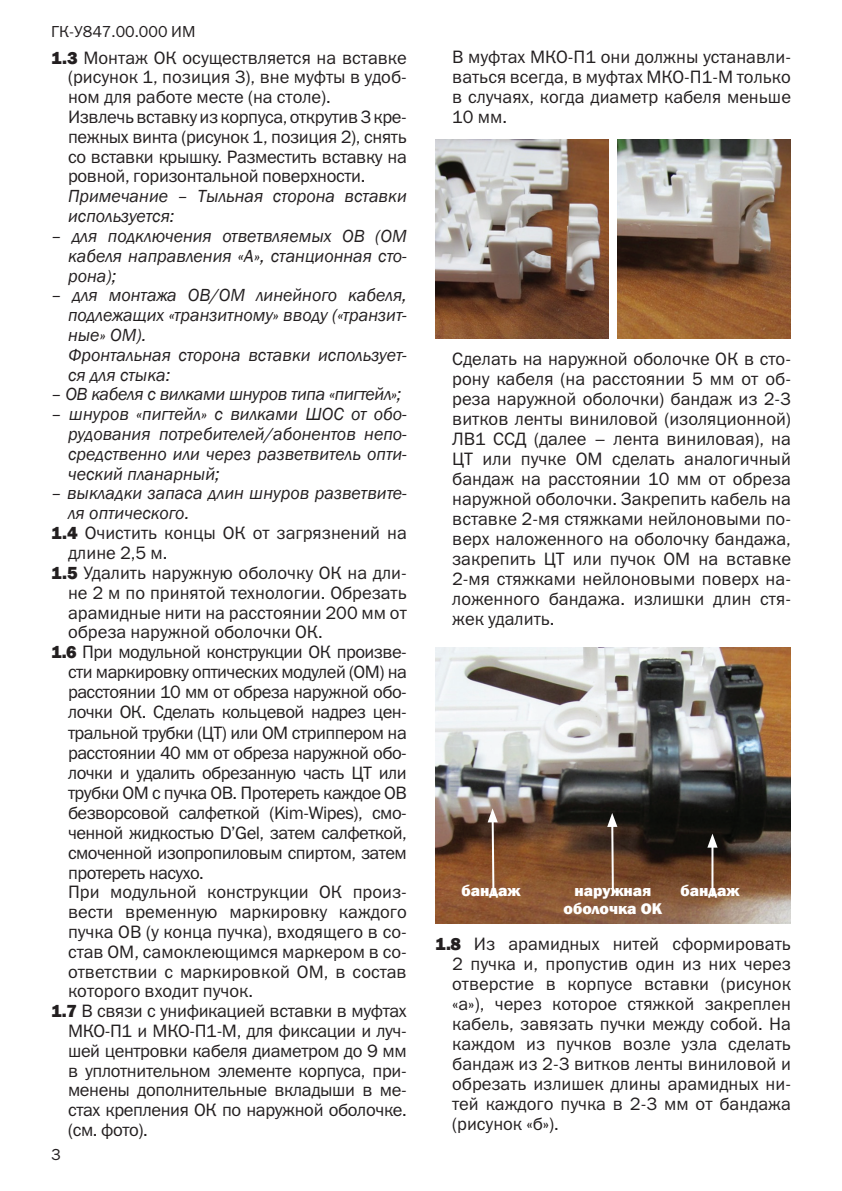
<style>
.page{position:relative;width:842px;height:1191px;background:#fff}
.page>*{position:absolute;margin:0;border:0;box-sizing:border-box;transform-origin:0 0}
.Body_Text_Indent_2{font:18px/20px "Franklin Gothic Book C";color:#231f20;text-align:justify}
.t1{font:italic 18px/19.8px "Franklin Gothic";color:#231f20}
.t2{font:italic 18px "Franklin Gothic";letter-spacing:-.02em;color:#231f20}
.t3{font:800 16px "Franklin Gothic";color:#fff}
.t4{font:16px "Franklin Gothic Book C";color:#231f20}
.s1{font-family:"Franklin Gothic";font-weight:800}
</style>
<div class="page">
<img style="left:435px;top:648px;width:356px;height:276px">
<hr style="left:711px;top:844px;width:2px;height:52px;background:#fff">
<svg style="left:707px;top:833px;width:10px;height:14px"></svg>
<svg style="left:607px;top:813px;width:10px;height:84px"></svg>
<svg style="left:488px;top:808px;width:10px;height:89px"></svg>
<img style="left:435px;top:139px;width:174px;height:199px">
<img style="left:617px;top:140px;width:174px;height:198px">
<p class="t4" style="left:51px;top:22px;width:146px">ГК-У847.00.000 ИМ</p>
<p class="Body_Text_Indent_2" style="left:68px;top:47px;width:340px;text-indent:-17px"><span class="s1">1.3</span> Монтаж ОК осуществляется на вставке (рисунок 1, позиция 3), вне муфты в удоб&shy;ном для работе месте (на столе).</p>
<p class="Body_Text_Indent_2" style="left:68px;top:107px;width:340px">Извлечь вставку из корпуса, открутив 3 кре&shy;пежных винта (рисунок 1, позиция 2), снять со вставки крышку. Разместить вставку на ровной, горизонтальной поверхности.</p>
<p class="t1" style="left:68px;top:187px;width:340px">Примечание – Тыльная сторона вставки используется:</p>
<p class="t1" style="left:68px;top:226px;width:340px;text-align:justify;text-indent:-17px">– для подключения ответвляемых ОВ (ОМ кабеля направления «А», станционная сто&shy;рона);</p>
<p class="t1" style="left:68px;top:286px;width:340px;text-align:justify;text-indent:-17px">– для монтажа ОВ/ОМ линейного кабеля, подлежащих «транзитному» вводу («транзит&shy;ные» ОМ).</p>
<p class="t1" style="left:68px;top:345px;width:340px">Фронтальная сторона вставки использует&shy;ся для стыка:</p>
<p class="t2" style="left:51px;top:383px;width:352px">– ОВ кабеля с вилками шнуров типа «пигтейл»;</p>
<p class="t1" style="left:68px;top:404px;width:340px;text-align:justify;text-indent:-17px">– шнуров «пигтейл» с вилками ШОС от обо&shy;рудования потребителей/абонентов непо&shy;средственно или через разветвитель опти&shy;ческий планарный;</p>
<p class="t1" style="left:68px;top:484px;width:340px;text-indent:-17px">– выкладки запаса длин шнуров разветвите&shy;ля оптического.</p>
<p class="Body_Text_Indent_2" style="left:68px;top:523px;width:340px;text-indent:-17px"><span class="s1">1.4</span> Очистить концы ОК от загрязнений на длине 2,5 м.</p>
<p class="Body_Text_Indent_2" style="left:68px;top:563px;width:340px;text-indent:-17px"><span class="s1">1.5</span> Удалить наружную оболочку ОК на дли&shy;не 2 м по принятой технологии. Обрезать арамидные нити на расстоянии 200 мм от обреза наружной оболочки ОК.</p>
<p class="Body_Text_Indent_2" style="left:68px;top:642px;width:340px;text-indent:-17px"><span class="s1">1.6</span> При модульной конструкции ОК произве&shy;сти маркировку оптических модулей (ОМ) на расстоянии 10 мм от обреза наружной обо&shy;лочки ОК. Сделать кольцевой надрез цен&shy;тральной трубки (ЦТ) или ОМ стриппером на расстоянии 40 мм от обреза наружной обо&shy;лочки и удалить обрезанную часть ЦТ или трубки ОМ с пучка ОВ. Протереть каждое ОВ безворсовой салфеткой (Kim-Wipes), смо&shy;ченной жидкостью D’Gel, затем салфеткой, смоченной изопропиловым спиртом, затем протереть насухо.</p>
<p class="Body_Text_Indent_2" style="left:68px;top:882px;width:340px">При модульной конструкции ОК произ&shy;вести временную маркировку каждого пучка ОВ (у конца пучка), входящего в со&shy;став ОМ, самоклеющимся маркером в со&shy;ответствии с маркировкой ОМ, в состав которого входит пучок.</p>
<p class="Body_Text_Indent_2" style="left:68px;top:1001px;width:340px;text-indent:-17px"><span class="s1">1.7</span> В связи с унификацией вставки в муфтах МКО-П1 и МКО-П1-М, для фиксации и луч&shy;шей центровки кабеля диаметром до 9 мм в уплотнительном элементе корпуса, при&shy;менены дополнительные вкладыши в ме&shy;стах крепления ОК по наружной оболочке. (см. фото).</p>
<p class="t4" style="left:51px;top:1145px;width:11px">3</p>
<p class="Body_Text_Indent_2" style="left:452px;top:47px;width:340px">В муфтах МКО-П1 они должны устанавли&shy;ваться всегда, в муфтах МКО-П1-М только в случаях, когда диаметр кабеля меньше 10 мм.</p>
<p class="Body_Text_Indent_2" style="left:452px;top:348px;width:340px">Сделать на наружной оболочке ОК в сто&shy;рону кабеля (на расстоянии 5 мм от об&shy;реза наружной оболочки) бандаж из 2-3 витков ленты виниловой (изоляционной)<br>ЛВ1 ССД (далее – лента виниловая), на ЦТ или пучке ОМ сделать аналогичный бандаж на расстоянии 10 мм от обреза наружной оболочки. Закрепить кабель на вставке 2-мя стяжками нейлоновыми по&shy;верх наложенного на оболочку бандажа, закрепить ЦТ или пучок ОМ на вставке 2-мя стяжками нейлоновыми поверх на&shy;ложенного бандажа. излишки длин стя&shy;жек удалить.</p>
<p class="t3" style="left:462px;top:880px;width:60px">бандаж</p>
<p class="t3" style="left:574px;top:880px;width:78px">наружная</p>
<p class="t3" style="left:680px;top:880px;width:60px">бандаж</p>
<p class="t3" style="left:563px;top:898px;width:100px">оболочка ОК</p>
<p class="Body_Text_Indent_2" style="left:452px;top:933px;width:340px;text-indent:-17px"><span class="s1">1.8</span> Из арамидных нитей сформировать 2 пучка и, пропустив один из них через отверстие в корпусе вставки (рисунок «а»), через которое стяжкой закреплен кабель, завязать пучки между собой. На каждом из пучков возле узла сделать бандаж из 2-3 витков ленты виниловой и обрезать излишек длины арамидных ни&shy;тей каждого пучка в 2-3 мм от бандажа (рисунок «б»).</p>
</div>
